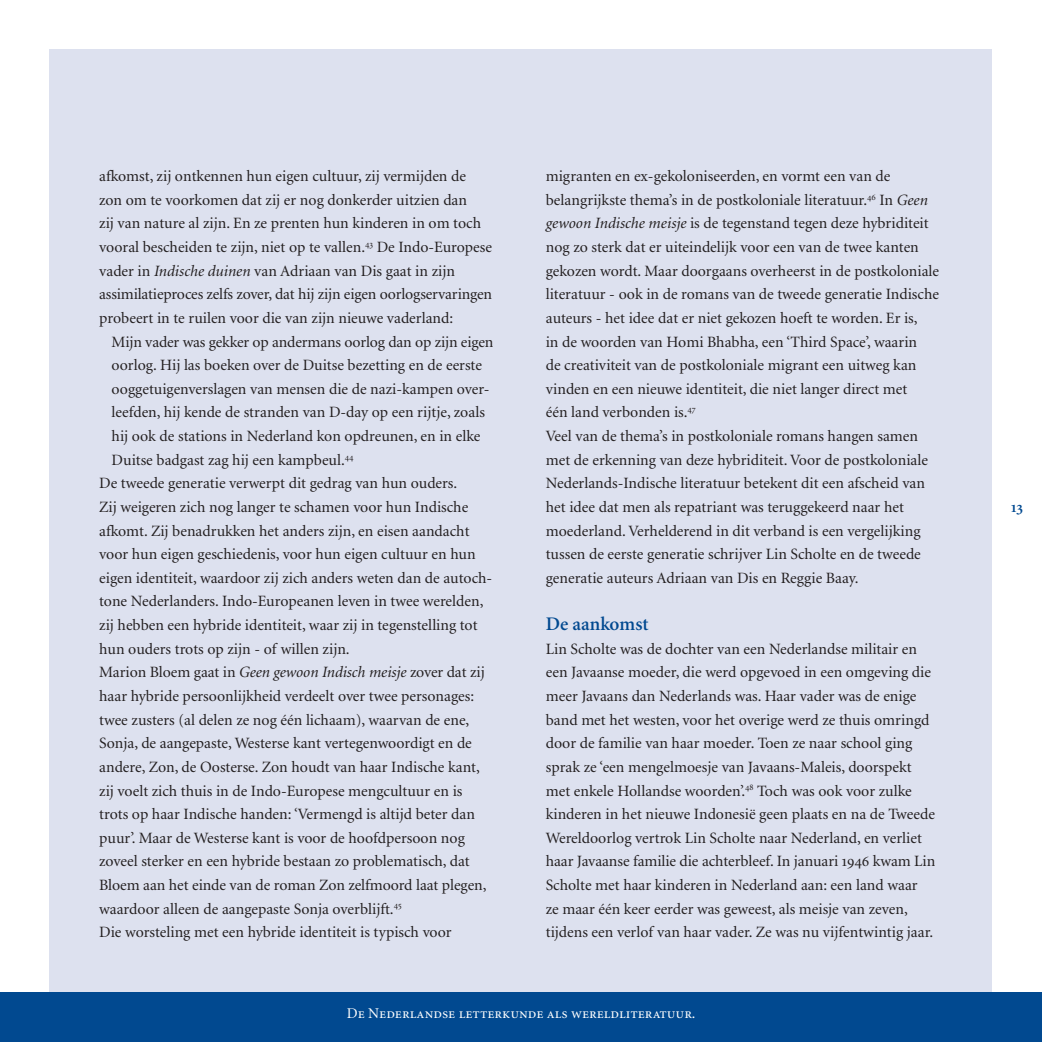
<style>
.page{position:relative;width:1042px;height:1042px;background:#fff}
.page>*{position:absolute;margin:0;border:0;box-sizing:border-box;transform-origin:0 0}
.lopend{font:600 19.25px "Minion";color:#014990}
.lopend-2{font:15.75px/23.6px "Minion";color:#231f20}
.t1{font:15.75px "Minion Semibold SC";color:#014990}
.t2{font:14.88px "Minion Regular SC";color:#fff}
.s1{font-style:italic}
.s2{font-family:"Minion Regular SC"}
</style>
<div class="page">
<div style="left:50px;top:50px;width:942px;height:992px;background:#dde1ef"></div>
<div style="left:0;top:992px;width:1042px;height:50px;background:#014990"></div>
<p class="lopend-2" style="left:99px;top:165px;width:394px">afkomst, zij ontkennen hun eigen cultuur, zij vermijden de zon om te voorkomen dat zij er nog donkerder uitzien dan<br>zij van nature al zijn. En ze prenten hun kinderen in om toch vooral bescheiden te zijn, niet op te vallen.<sup>43</sup> De Indo-Europese vader in <span class="s1">Indische duinen</span> van Adriaan van Dis gaat in zijn assimilatieproces zelfs zover, dat hij zijn eigen oorlogservaringen probeert in te ruilen voor die van zijn nieuwe vaderland:</p>
<p class="lopend-2" style="left:112px;top:330px;width:383px">Mijn vader was gekker op andermans oorlog dan op zijn eigen oorlog. Hij las boeken over de Duitse bezetting en de eerste ooggetuigenverslagen van mensen die de nazi-kampen over&shy;leefden, hij kende de stranden van D-day op een rijtje, zoals hij ook de stations in Nederland kon opdreunen, en in elke Duitse badgast zag hij een kampbeul.<sup>44</sup></p>
<p class="lopend-2" style="left:99px;top:472px;width:393px">De tweede generatie verwerpt dit gedrag van hun ouders.<br>Zij weigeren zich nog langer te schamen voor hun Indische afkomt. Zij benadrukken het anders zijn, en eisen aandacht voor hun eigen geschiedenis, voor hun eigen cultuur en hun eigen identiteit, waardoor zij zich anders weten dan de autoch&shy;tone Nederlanders. Indo-Europeanen leven in twee werelden, zij hebben een hybride identiteit, waar zij in tegenstelling tot hun ouders trots op zijn - of willen zijn.</p>
<p class="lopend-2" style="left:99px;top:661px;width:389px">Marion Bloem gaat in <span class="s1">Geen gewoon Indisch meisje</span> zover dat zij haar hybride persoonlijkheid verdeelt over twee personages: twee zusters (al delen ze nog één lichaam), waarvan de ene, Sonja, de aangepaste, Westerse kant vertegenwoordigt en de andere, Zon, de Oosterse. Zon houdt van haar Indische kant, zij voelt zich thuis in de Indo-Europese mengcultuur en is trots op haar Indische handen: ‘Vermengd is altijd beter dan puur’. Maar de Westerse kant is voor de hoofdpersoon nog zoveel sterker en een hybride bestaan zo problematisch, dat Bloem aan het einde van de roman Zon zelfmoord laat plegen, waardoor alleen de aangepaste Sonja overblijft.<sup>45</sup></p>
<p class="lopend-2" style="left:99px;top:921px;width:354px">Die worsteling met een hybride identiteit is typisch voor</p>
<p class="lopend-2" style="left:546px;top:165px;width:395px">migranten en ex-gekoloniseerden, en vormt een van de belangrijkste thema’s in de postkoloniale literatuur.<sup>46</sup> In <span class="s1">Geen gewoon Indische meisje</span> is de tegenstand tegen deze hybriditeit nog zo sterk dat er uiteindelijk voor een van de twee kanten gekozen wordt. Maar doorgaans overheerst in de postkoloniale literatuur - ook in de romans van de tweede generatie Indische auteurs - het idee dat er niet gekozen hoeft te worden. Er is,<br>in de woorden van Homi Bhabha, een ‘Third Space’, waarin<br>de creativiteit van de postkoloniale migrant een uitweg kan vinden en een nieuwe identiteit, die niet langer direct met<br>één land verbonden is.<sup>47</sup></p>
<p class="lopend-2" style="left:546px;top:425px;width:384px">Veel van de thema’s in postkoloniale romans hangen samen met de erkenning van deze hybriditeit. Voor de postkoloniale Nederlands-Indische literatuur betekent dit een afscheid van het idee dat men als repatriant was teruggekeerd naar het moederland. Verhelderend in dit verband is een vergelijking tussen de eerste generatie schrijver Lin Scholte en de tweede generatie auteurs Adriaan van Dis en Reggie Baay.</p>
<p class="lopend" style="left:546px;top:614px;width:104px">De aankomst</p>
<p class="lopend-2" style="left:546px;top:637px;width:391px">Lin Scholte was de dochter van een Nederlandse militair en een Javaanse moeder, die werd opgevoed in een omgeving die meer Javaans dan Nederlands was. Haar vader was de enige band met het westen, voor het overige werd ze thuis omringd door de familie van haar moeder. Toen ze naar school ging sprak ze ‘een mengelmoesje van Javaans-Maleis, doorspekt met enkele Hollandse woorden’.<sup>48</sup> Toch was ook voor zulke kinderen in het nieuwe Indonesië geen plaats en na de Tweede Wereldoorlog vertrok Lin Scholte naar Nederland, en verliet haar Javaanse familie die achterbleef. In januari <span class="s2">1946</span> kwam Lin Scholte met haar kinderen in Nederland aan: een land waar<br>ze maar één keer eerder was geweest, als meisje van zeven, tijdens een verlof van haar vader. Ze was nu vijfentwintig jaar.</p>
<p class="t2" style="left:347px;top:1006px;width:350px">De Nederlandse letterkunde als wereldliteratuur.</p>
<p class="t1" style="left:1011px;top:499px;width:14px">13</p>
</div>
